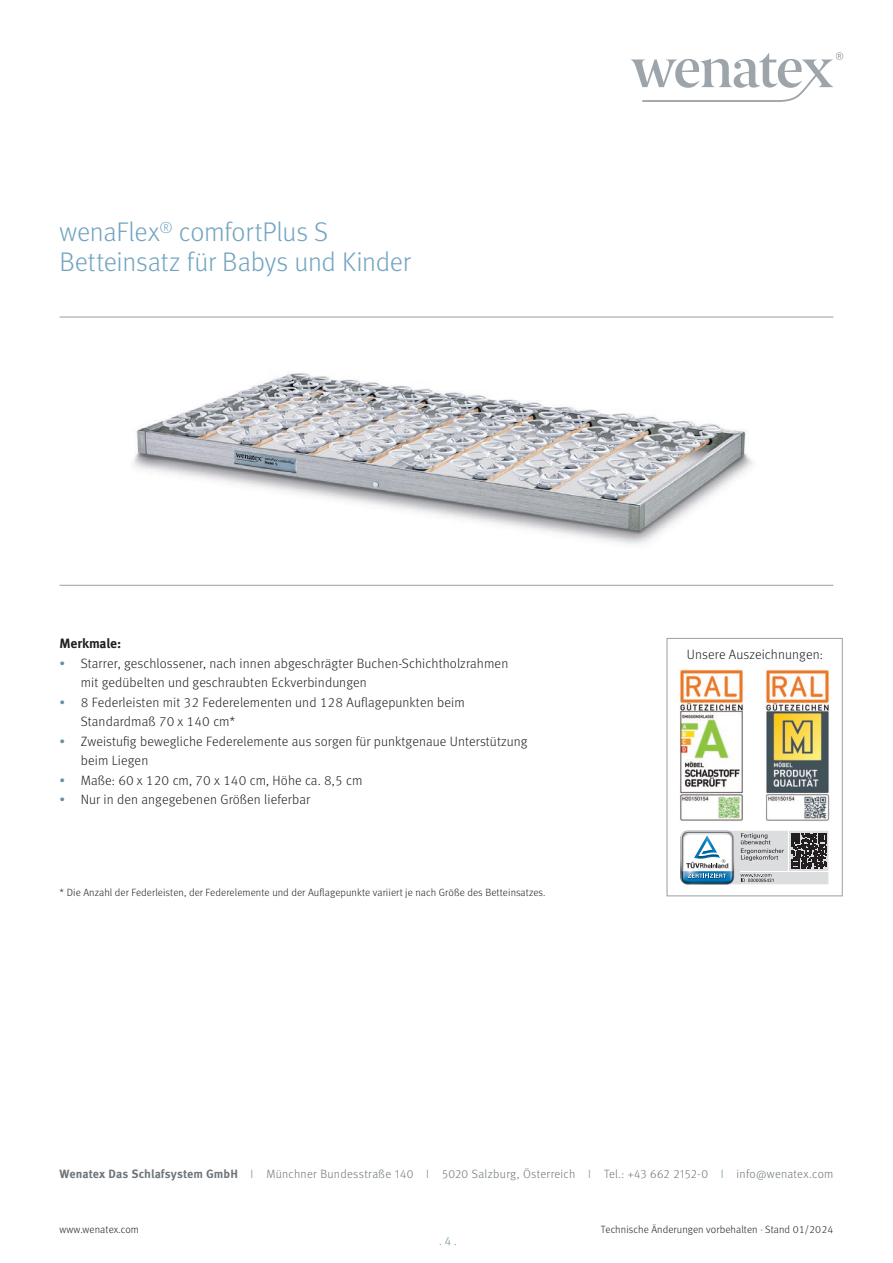
<style>
.page{position:relative;width:893px;height:1263px;background:#fff}
.page>*{position:absolute;margin:0;border:0;box-sizing:border-box;transform-origin:0 0}
.Headline_Produkt{font:300 27px/30px "Meta Pro";letter-spacing:-.01em;color:#72a4c0}
.Auszeichnungen_Komponenten{font:300 13.5px/19.5px "Meta Pro";letter-spacing:.01em;color:#231f20}
.Fließtext{font:700 13.5px "Meta Pro";letter-spacing:-.01em;color:#231f20}
.t1{font:300 12px "Meta Pro";letter-spacing:.02em;color:#6d757a}
.t2{font:300 12px "Meta Pro";color:#698ea4}
.Bildunterschriften{font:300 10.5px "Meta Pro";letter-spacing:.01em;color:#231f20}
.s1{color:#698ea4}
.s2{font-weight:700}
</style>
<div class="page">
<img style="left:60px;top:371px;width:731px;height:214px">
<hr style="left:60px;top:316px;width:773px;height:2px;background:#9da5ab">
<hr style="left:60px;top:585px;width:773px;height:1px;background:#9da5ab">
<svg style="left:680px;top:830px;width:149px;height:55px"></svg>
<div style="left:666px;top:638px;width:177px;height:258px;border:1px solid #9da5ab"></div>
<img style="left:679px;top:669px;width:64px;height:152px">
<img style="left:766px;top:670px;width:63px;height:151px">
<svg style="left:631px;top:52px;width:212px;height:50px"></svg>
<p class="Headline_Produkt" style="left:60px;top:216px;width:353px">wenaFlex<sup>®</sup> comfortPlus S<br>Betteinsatz für Babys und Kinder</p>
<p class="Fließtext" style="left:60px;top:633px;width:63px">Merkmale:</p>
<p class="Auszeichnungen_Komponenten" style="left:81px;top:652px;width:429px;text-indent:-21px"><span class="s1">•</span> Starrer, geschlossener, nach innen abgeschrägter Buchen-Schichtholzrahmen mit gedübelten und geschraubten Eckverbindungen</p>
<p class="Auszeichnungen_Komponenten" style="left:81px;top:691px;width:385px;text-indent:-21px"><span class="s1">•</span> 8 Federleisten mit 32 Federelementen und 128 Auflagepunkten beim<br>Standardmaß 70 x 140 cm*</p>
<p class="Auszeichnungen_Komponenten" style="left:81px;top:730px;width:448px;text-indent:-21px"><span class="s1">•</span> Zweistufig bewegliche Federelemente aus sorgen für punktgenaue Unterstützung beim Liegen</p>
<p class="Auszeichnungen_Komponenten" style="left:60px;top:769px;width:304px"><span class="s1">•</span> Maße: 60 x 120 cm, 70 x 140 cm, Höhe ca. 8,5 cm</p>
<p class="Auszeichnungen_Komponenten" style="left:60px;top:789px;width:252px"><span class="s1">•</span> Nur in den angegebenen Größen lieferbar</p>
<p class="Bildunterschriften" style="left:60px;top:885px;width:487px">* Die Anzahl der Federleisten, der Federelemente und der Auflagepunkte variiert je nach Größe des Betteinsatzes.</p>
<p class="Auszeichnungen_Komponenten" style="left:687px;top:644px;width:138px">Unsere Auszeichnungen:</p>
<p class="t1" style="left:60px;top:1165px;width:775px"><span class="s2">Wenatex Das Schlafsystem GmbH</span> <span class="s1">I</span> Münchner Bundesstraße 140 <span class="s1">I</span> 5020 Salzburg, Österreich <span class="s1">I</span> Tel.: +43 662 2152-0 <span class="s1">I</span> info@wenatex.com</p>
<p class="Bildunterschriften" style="left:60px;top:1222px;width:81px">www.wenatex.com</p>
<p class="t2" style="left:439px;top:1232px;width:19px">. 4 .</p>
<p class="Bildunterschriften" style="left:601px;top:1222px;width:234px">Technische Änderungen vorbehalten · Stand 01/2024</p>
</div>
